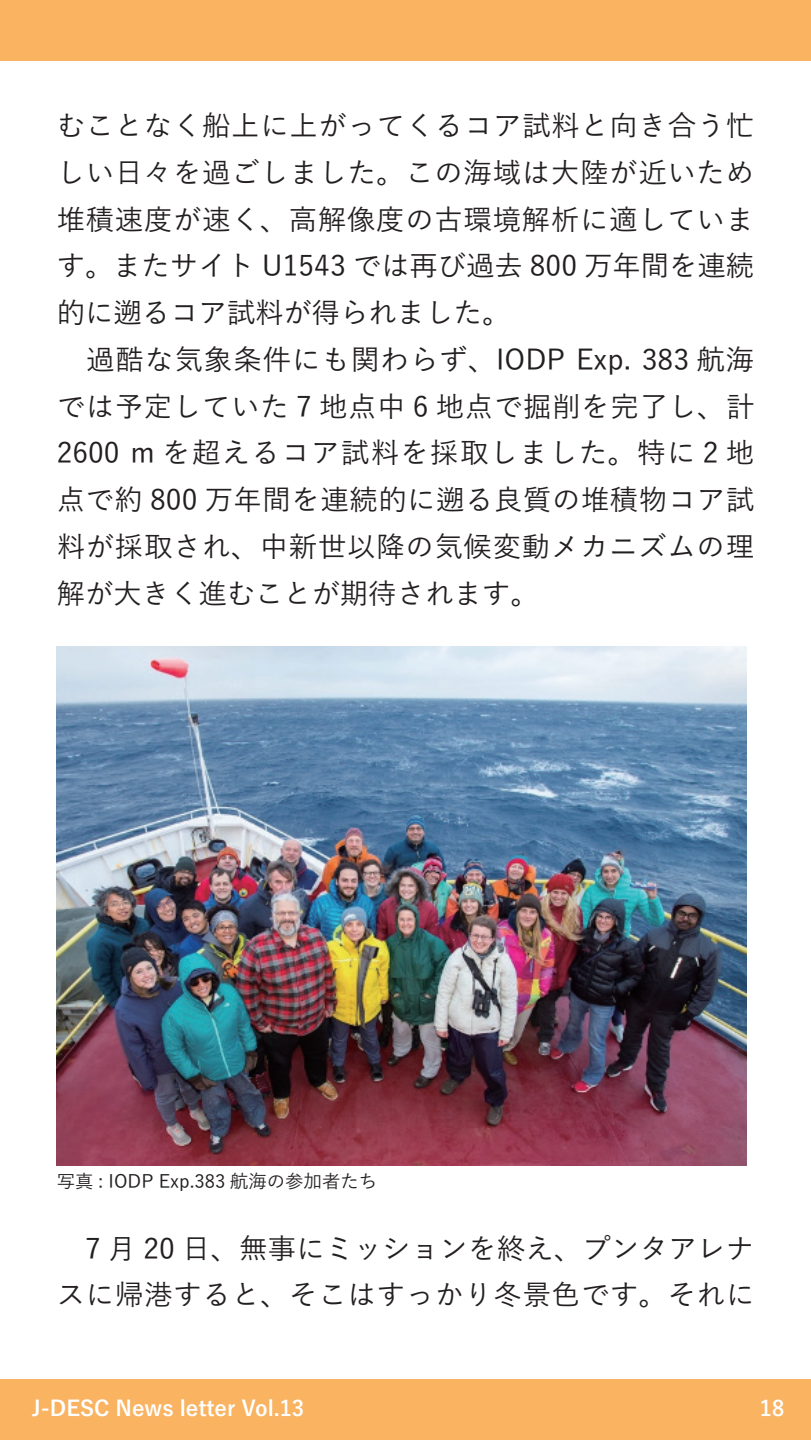
<style>
.page{position:relative;width:811px;height:1440px;background:#fff}
.page>*{position:absolute;margin:0;border:0;box-sizing:border-box;transform-origin:0 0}
.t1{font:500 28.4px/46.8px "Yu Go";letter-spacing:.025em;color:#231f20}
.t2{font:700 21.2px "Yu Go";color:#fff}
.t3{font:500 18.4px "Yu Go";color:#231f20}
</style>
<div class="page">
<div style="left:0;top:0;width:811px;height:60px;background:#f9b361"></div>
<div style="left:0;top:1380px;width:811px;height:60px;background:#f9b361"></div>
<img style="left:57px;top:646px;width:689px;height:519px">
<p class="t1" style="left:57px;top:99px;width:699px">むことなく船上に上がってくるコア試料と向き合う忙しい日々を過ごしました。この海域は大陸が近いため堆積速度が速く、高解像度の古環境解析に適しています。またサイト U1543 では再び過去 800 万年間を連続的に遡るコア試料が得られました。<br>　過酷な気象条件にも関わらず、IODP Exp. 383 航海では予定していた 7 地点中 6 地点で掘削を完了し、計<br>2600 m を超えるコア試料を採取しました。特に 2 地点で約 800 万年間を連続的に遡る良質の堆積物コア試料が採取され、中新世以降の気候変動メカニズムの理解が大きく進むことが期待されます。</p>
<p class="t3" style="left:57px;top:1165px;width:322px">写真 : IODP Exp.383 航海の参加者たち</p>
<p class="t1" style="left:57px;top:1221px;width:699px">　7 月 20 日、無事にミッションを終え、プンタアレナスに帰港すると、そこはすっかり冬景色です。それに</p>
<p class="t2" style="left:32px;top:1397px;width:274px">J-DESC News letter Vol.13</p>
<p class="t2" style="left:760px;top:1396px;width:26px">18</p>
</div>
